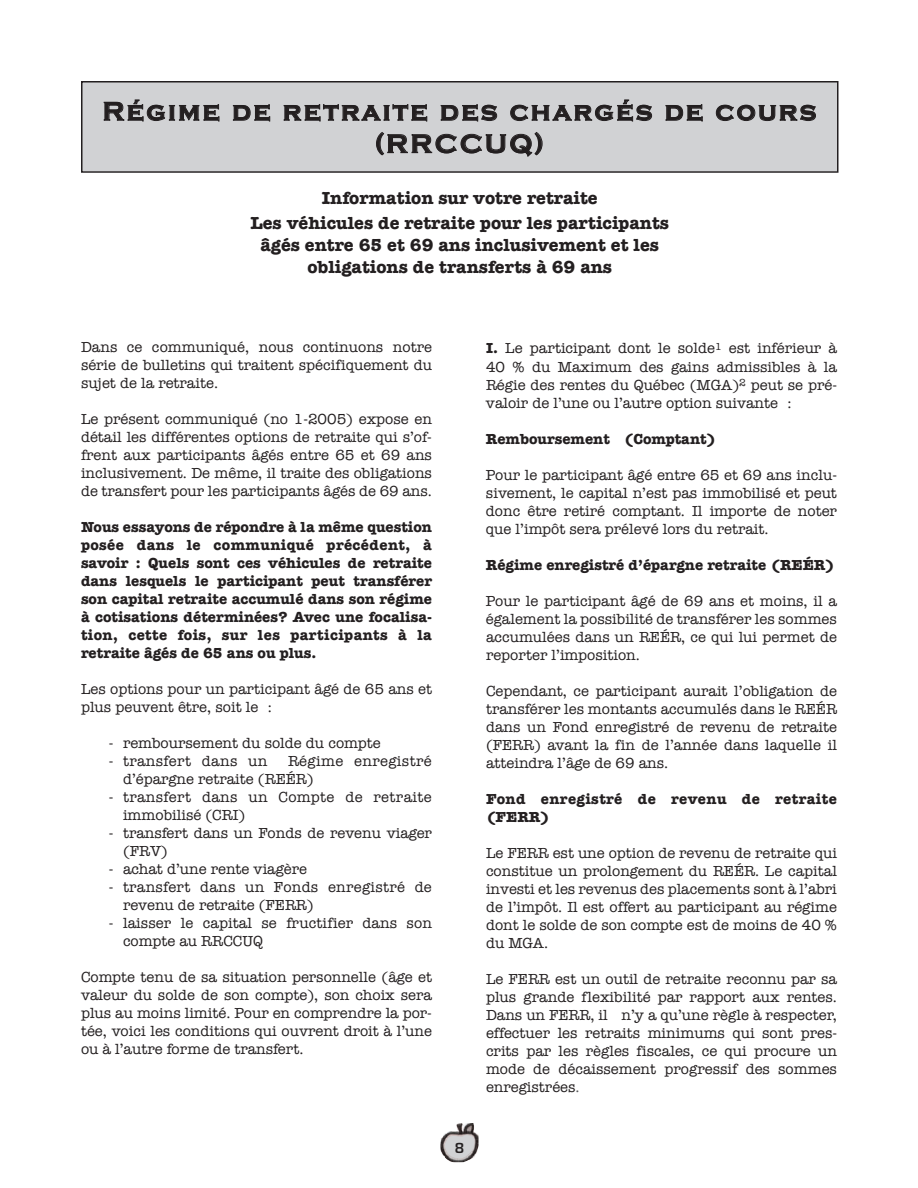
<style>
.page{position:relative;width:918px;height:1188px;background:#fff}
.page>*{position:absolute;margin:0;border:0;box-sizing:border-box;transform-origin:0 0}
.t1{font:700 27px/32.4px "Copperplate Gothic";letter-spacing:.085em;color:#231f20;text-align:center}
.t2{font:700 18px/25px "American Typewriter";color:#231f20;text-align:center}
.t3{font:700 15.15px "Eurostile";color:#231f20}
.t4{font:15px/18px "American Typewriter";color:#231f20;text-align:justify}
.t5{font:700 15px/18px "American Typewriter";color:#231f20;text-align:justify}
.t6{font:15px/18px "American Typewriter";letter-spacing:.025em;color:#231f20}
.t7{font:15px/18px "American Typewriter";letter-spacing:.02em;color:#231f20}
.t8{font:700 15px/18.1px "American Typewriter";letter-spacing:.025em;color:#231f20}
.s1{font-weight:700}
.s2{color:#57585a}
</style>
<div class="page">
<svg style="left:440px;top:1123px;width:39px;height:40px"></svg>
<div style="left:82px;top:82px;width:755px;height:89px;background:#d1d2d4"></div>
<div style="left:81px;top:81px;width:757px;height:92px;border:2px solid #231f20"></div>
<h1 class="t1" style="left:103px;top:95px;width:715px">Régime de retraite des chargés de cours (RRCCUQ)</h1>
<p class="t2" style="left:250px;top:186px;width:420px">Information sur votre retraite<br>Les véhicules de retraite pour les participants</p>
<p class="t2" style="left:260px;top:234px;width:400px;line-height:21.6px">âgés entre 65 et 69 ans inclusivement et les obligations de transferts à 69 ans</p>
<p class="t4" style="left:81px;top:338px;width:353px">Dans ce communiqué, nous continuons notre série de bulletins qui traitent spécifiquement du sujet de la retraite.</p>
<p class="t4" style="left:81px;top:410px;width:353px">Le présent communiqué (no 1-2005) expose en détail les différentes options de retraite qui s’of&shy;frent aux participants âgés entre 65 et 69 ans inclusivement. De même, il traite des obligations de transfert pour les participants âgés de 69 ans.</p>
<p class="t5" style="left:81px;top:518px;width:353px">Nous essayons de répondre à la même question posée dans le communiqué précédent, à savoir : Quels sont ces véhicules de retraite dans lesquels le participant peut transférer son capital retraite accumulé dans son régime à cotisations déterminées? Avec une focalisa&shy;tion, cette fois, sur les participants à la retraite âgés de 65 ans ou plus.</p>
<p class="t4" style="left:81px;top:681px;width:353px">Les options pour un participant âgé de 65 ans et plus peuvent être, soit le :</p>
<p class="t4" style="left:109px;top:735px;width:273px">- remboursement du solde du compte</p>
<p class="t6" style="left:109px;top:753px;width:160px">- transfert dans un</p>
<p class="t4" style="left:123px;top:753px;width:310px;text-indent:165px">Régime enregistré d’épargne retraite (REÉR)</p>
<p class="t6" style="left:123px;top:789px;width:310px;text-indent:-14px">- transfert dans un Compte de retraite immobilisé (CRI)</p>
<p class="t4" style="left:123px;top:825px;width:311px;text-indent:-14px">- transfert dans un Fonds de revenu viager (FRV)</p>
<p class="t4" style="left:109px;top:861px;width:200px">- achat d’une rente viagère</p>
<p class="t7" style="left:123px;top:879px;width:310px;text-indent:-14px">- transfert dans un Fonds enregistré de revenu de retraite (FERR)</p>
<p class="t4" style="left:123px;top:915px;width:310px;text-indent:-14px">- laisser le capital se fructifier dans son compte au RRCCUQ</p>
<p class="t4" style="left:81px;top:969px;width:353px">Compte tenu de sa situation personnelle (âge et valeur du solde de son compte), son choix sera plus au moins limité. Pour en comprendre la por&shy;tée, voici les conditions qui ouvrent droit à l’une ou à l’autre forme de transfert.</p>
<p class="t3" style="left:455px;top:1139px;width:11px">8</p>
<p class="t4" style="left:486px;top:339px;width:353px"><span class="s1">I.</span> Le participant dont le solde<sup>1</sup> est inférieur à 40 % du Maximum des gains admissibles à la Régie des rentes du Québec (MGA)<sup>2</sup> peut se pré&shy;valoir de l’une ou l’autre option suivante :</p>
<p class="t5" style="left:486px;top:430px;width:232px">Remboursement (Comptant)</p>
<p class="t4" style="left:486px;top:466px;width:353px">Pour le participant âgé entre 65 et 69 ans inclu&shy;sivement, le capital n’est pas immobilisé et peut donc être retiré comptant. Il importe de noter que l’impôt sera prélevé lors du retrait.</p>
<p class="t5" style="left:486px;top:556px;width:350px">Régime enregistré d’épargne retraite (REÉR)</p>
<p class="t4" style="left:486px;top:592px;width:352px">Pour le participant âgé de 69 ans et moins, il a également la possibilité de transférer les sommes accumulées dans un REÉR, ce qui lui permet de reporter l’imposition.</p>
<p class="t4" style="left:486px;top:682px;width:353px">Cependant, ce participant aurait l’obligation de transférer les montants accumulés dans le REÉR dans un Fond enregistré de revenu de retraite (FERR) avant la fin de l’année dans laquelle il atteindra l’âge de 69 ans.</p>
<p class="t8" style="left:486px;top:790px;width:352px">Fond enregistré de revenu de retraite (FERR)</p>
<p class="t4" style="left:486px;top:844px;width:353px">Le FERR est une option de revenu de retraite qui constitue un prolongement du REÉR. Le capital investi et les revenus des placements sont à l’abri de l’impôt. Il est offert au participant au régime dont le solde de son compte est de moins de 40 % du MGA.</p>
<p class="t4" style="left:486px;top:970px;width:353px">Le FERR est un outil de retraite reconnu par sa plus grande flexibilité par rapport aux rentes.<br>Dans un FERR, il n’y a qu’une règle à respecter, effectuer les retraits minimums qui sont pres&shy;crits par les règles fiscales, ce qui procure un mode de décaissement progressif des sommes enregistrées<span class="s2">.</span></p>
</div>
